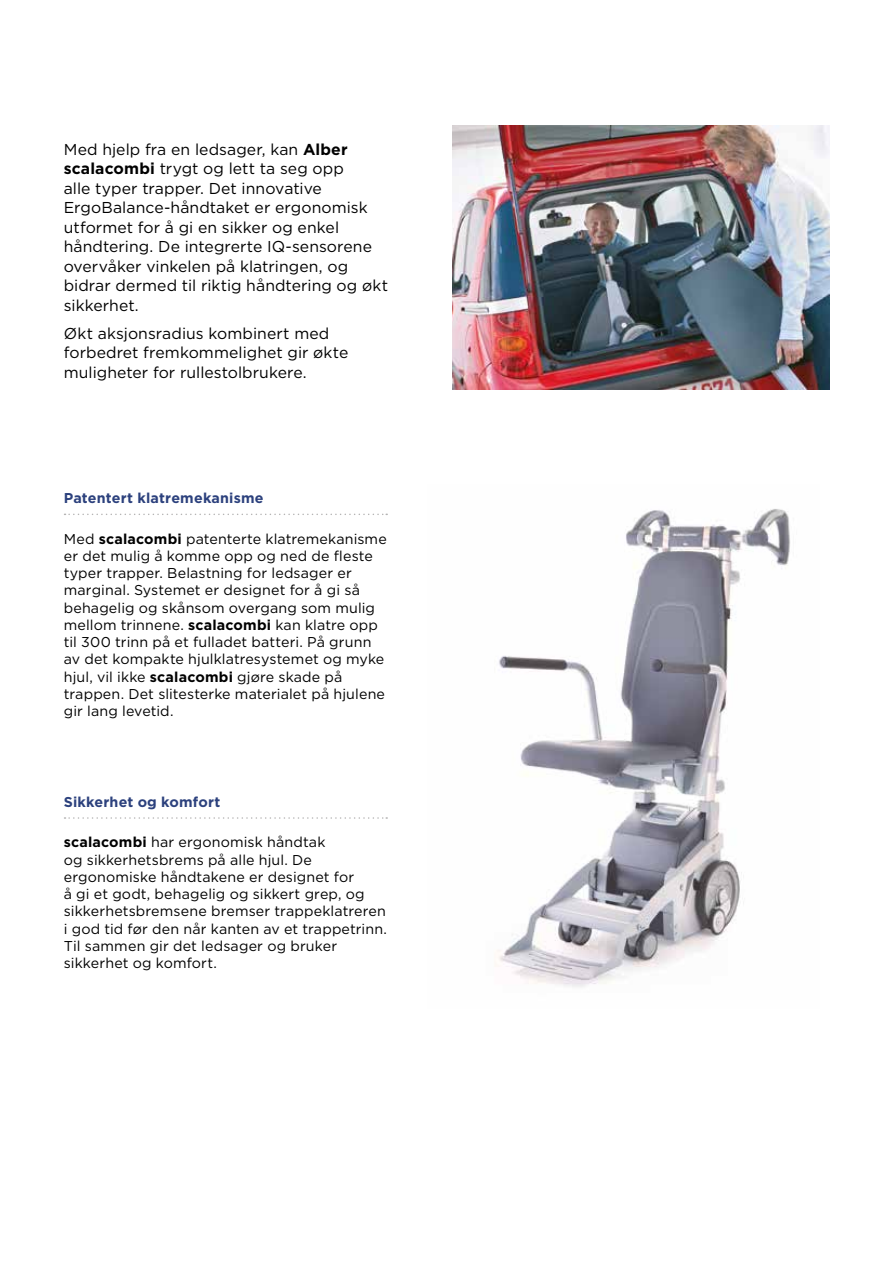
<style>
.page{position:relative;width:893px;height:1263px;background:#fff}
.page>*{position:absolute;margin:0;border:0;box-sizing:border-box;transform-origin:0 0}
.t1{font:15.75px/19.5px "Gotham";letter-spacing:.005em;color:#000}
.t2{font:14.25px/17.2px "Gotham";letter-spacing:.01em;color:#000}
.t3{font:700 14.25px "Gotham";letter-spacing:.015em;color:#2c417d}
.s1{font-weight:700}
</style>
<div class="page">
<svg style="left:65px;top:514px;width:322px;height:1px"></svg>
<img style="left:452px;top:126px;width:377px;height:263px">
<svg style="left:65px;top:817px;width:322px;height:2px"></svg>
<img style="left:495px;top:509px;width:295px;height:478px">
<p class="t1" style="left:64px;top:139px;width:326px">Med hjelp fra en ledsager, kan <span class="s1">Alber scalacombi</span> trygt og lett ta seg opp<br>alle typer trapper. Det innovative ErgoBalance-håndtaket er ergonomisk utformet for å gi en sikker og enkel håndtering. De integrerte IQ-sensorene overvåker vinkelen på klatringen, og bidrar dermed til riktig håndtering og økt sikkerhet.</p>
<p class="t1" style="left:64px;top:323px;width:286px">Økt aksjonsradius kombinert med forbedret fremkommelighet gir økte muligheter for rullestolbrukere.</p>
<p class="t3" style="left:64px;top:488px;width:201px">Patentert klatremekanisme</p>
<p class="t2" style="left:64px;top:530px;width:325px">Med <span class="s1">scalacombi</span> patenterte klatremekanisme er det mulig å komme opp og ned de fleste typer trapper. Belastning for ledsager er marginal. Systemet er designet for å gi så behagelig og skånsom overgang som mulig mellom trinnene. <span class="s1">scalacombi</span> kan klatre opp til 300 trinn på et fulladet batteri. På grunn av det kompakte hjulklatresystemet og myke hjul, vil ikke <span class="s1">scalacombi</span> gjøre skade på trappen. Det slitesterke materialet på hjulene gir lang levetid.</p>
<p class="t3" style="left:64px;top:792px;width:158px">Sikkerhet og komfort</p>
<p class="t2" style="left:64px;top:833px;width:325px"><span class="s1">scalacombi</span> har ergonomisk håndtak<br>og sikkerhetsbrems på alle hjul. De ergonomiske håndtakene er designet for<br>å gi et godt, behagelig og sikkert grep, og sikkerhetsbremsene bremser trappeklatreren i god tid før den når kanten av et trappetrinn.<br>Til sammen gir det ledsager og bruker sikkerhet og komfort.</p>
</div>
